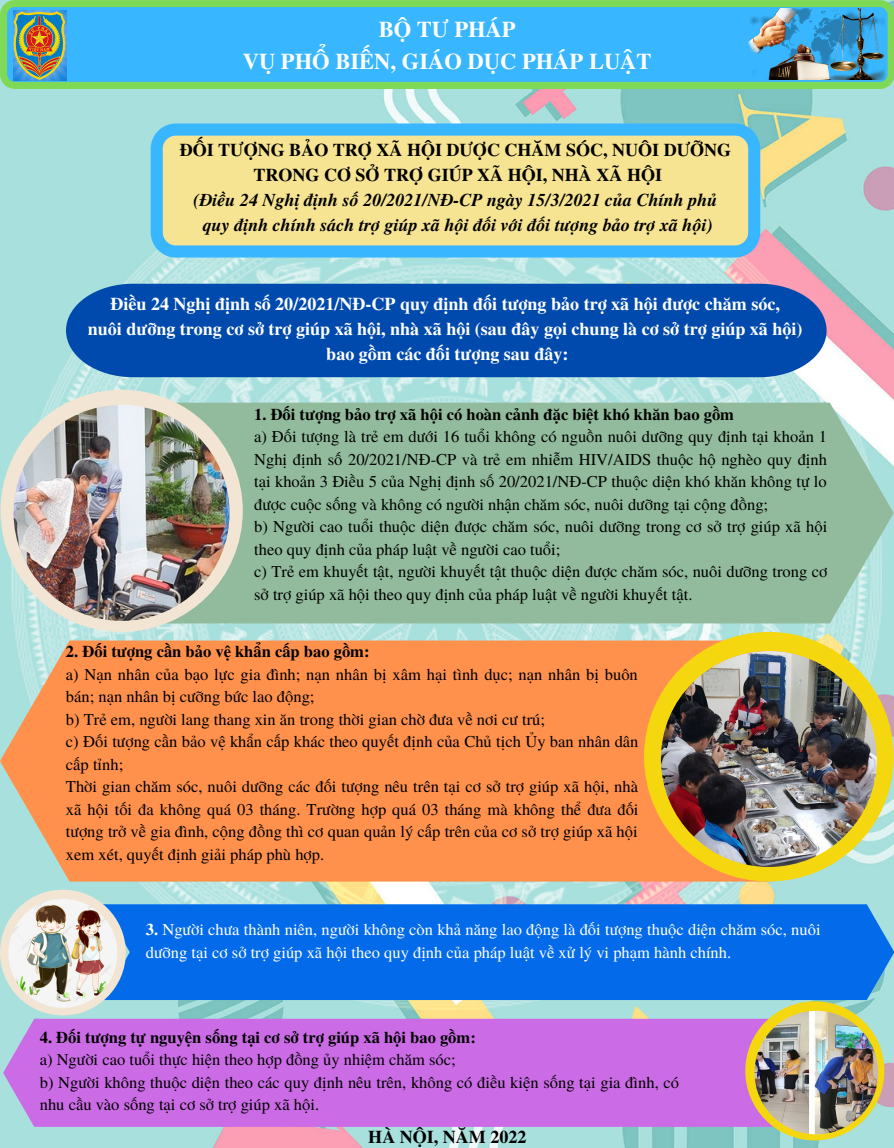
<style>
.page{position:relative;width:894px;height:1148px;background:#fff}
.page>*{position:absolute;margin:0;border:0;box-sizing:border-box;transform-origin:0 0}
.t1{font:700 22.5px/31.5px "Te X Gyre Termes";color:#fff;text-align:center}
.t2{font:700 18px/24.8px "Te X Gyre Termes";color:#fff;text-align:center}
.t3{font:italic 700 18px/24.8px "Te X Gyre Termes";color:#000;text-align:center}
.t4{font:700 18px/24.8px "Te X Gyre Termes";color:#000;text-align:center}
.t5{font:16.5px/22.5px "Te X Gyre Termes";color:#000}
.t6{font:16.5px/22.5px "Te X Gyre Termes";color:#fff}
.t7{font:700 16.5px "Te X Gyre Termes";color:#000}
.s1{font-weight:700}
</style>
<div class="page">
<img style="left:0;top:89px;width:893px;height:1058px">
<svg style="left:0;top:0;width:893px;height:89px;fill:#38b6ff"></svg>
<img style="left:14px;top:10px;width:52px;height:70px">
<img style="left:748px;top:9px;width:136px;height:71px">
<svg style="left:151px;top:123px;width:609px;height:134px;fill:#f7e492"></svg>
<div style="left:0;top:640px;width:644px;height:241px;background:#ff914d"></div>
<div style="left:243px;top:402px;width:650px;height:221px;background:#92bb9d"></div>
<svg style="left:1px;top:390px;width:242px;height:242px"></svg>
<svg style="left:644px;top:632px;width:249px;height:249px"></svg>
<div style="left:3px;top:1018px;width:742px;height:108px;background:#cb6ce6"></div>
<svg style="left:745px;top:1001px;width:139px;height:139px"></svg>
<div style="left:126px;top:904px;width:767px;height:96px;background:#036bea"></div>
<svg style="left:0;top:889px;width:126px;height:126px"></svg>
<div style="left:66px;top:284px;width:760px;height:93px;background:#004aad"></div>
<img style="left:14px;top:405px;width:215px;height:216px;border-radius:50%">
<img style="left:660px;top:651px;width:216px;height:216px;border-radius:50%">
<img style="left:8px;top:898px;width:109px;height:109px;border-radius:50%">
<img style="left:754px;top:1010px;width:123px;height:124px;border-radius:50%">
<h1 class="t1" style="left:243px;top:13px;width:410px">BỘ TƯ PHÁP<br>VỤ PHỔ BIẾN, GIÁO DỤC PHÁP LUẬT</h1>
<p class="t4" style="left:180px;top:137px;width:553px">ĐỐI TƯỢNG BẢO TRỢ XÃ HỘI DƯỢC CHĂM SÓC, NUÔI DƯỠNG<br>TRONG CƠ SỞ TRỢ GIÚP XÃ HỘI, NHÀ XÃ HỘI</p>
<p class="t3" style="left:193px;top:187px;width:525px">(Điều 24 Nghị định số 20/2021/NĐ-CP ngày 15/3/2021 của Chính phủ quy định chính sách trợ giúp xã hội đối với đối tượng bảo trợ xã hội)</p>
<p class="t2" style="left:88px;top:291px;width:716px">Điều 24 Nghị định số 20/2021/NĐ-CP quy định đối tượng bảo trợ xã hội được chăm sóc,<br>nuôi dưỡng trong cơ sở trợ giúp xã hội, nhà xã hội (sau đây gọi chung là cơ sở trợ giúp xã hội) bao gồm các đối tượng sau đây:</p>
<p class="t7" style="left:254px;top:401px;width:481px">1. Đối tượng bảo trợ xã hội có hoàn cảnh đặc biệt khó khăn bao gồm</p>
<p class="t5" style="left:254px;top:424px;width:574px">a) Đối tượng là trẻ em dưới 16 tuổi không có nguồn nuôi dưỡng quy định tại khoản 1<br>Nghị định số 20/2021/NĐ-CP và trẻ em nhiễm HIV/AIDS thuộc hộ nghèo quy định tại khoản 3 Điều 5 của Nghị định số 20/2021/NĐ-CP thuộc diện khó khăn không tự lo được cuộc sống và không có người nhận chăm sóc, nuôi dưỡng tại cộng đồng;<br>b) Người cao tuổi thuộc diện được chăm sóc, nuôi dưỡng trong cơ sở trợ giúp xã hội theo quy định của pháp luật về người cao tuổi;<br>c) Trẻ em khuyết tật, người khuyết tật thuộc diện được chăm sóc, nuôi dưỡng trong cơ sở trợ giúp xã hội theo quy định của pháp luật về người khuyết tật.</p>
<p class="t7" style="left:66px;top:638px;width:305px">2. Đối tượng cần bảo vệ khẩn cấp bao gồm:</p>
<p class="t5" style="left:66px;top:662px;width:574px">a) Nạn nhân của bạo lực gia đình; nạn nhân bị xâm hại tình dục; nạn nhân bị buôn bán; nạn nhân bị cưỡng bức lao động;<br>b) Trẻ em, người lang thang xin ăn trong thời gian chờ đưa về nơi cư trú;<br>c) Đối tượng cần bảo vệ khẩn cấp khác theo quyết định của Chủ tịch Ủy ban nhân dân cấp tỉnh;<br>Thời gian chăm sóc, nuôi dưỡng các đối tượng nêu trên tại cơ sở trợ giúp xã hội, nhà xã hội tối đa không quá 03 tháng. Trường hợp quá 03 tháng mà không thể đưa đối tượng trở về gia đình, cộng đồng thì cơ quan quản lý cấp trên của cơ sở trợ giúp xã hội xem xét, quyết định giải pháp phù hợp.</p>
<p class="t6" style="left:146px;top:917px;width:676px"><span class="s1">3.</span> Người chưa thành niên, người không còn khả năng lao động là đối tượng thuộc diện chăm sóc, nuôi dưỡng tại cơ sở trợ giúp xã hội theo quy định của pháp luật về xử lý vi phạm hành chính.</p>
<p class="t7" style="left:40px;top:1024px;width:437px">4. Đối tượng tự nguyện sống tại cơ sở trợ giúp xã hội bao gồm:</p>
<p class="t5" style="left:40px;top:1047px;width:640px">a) Người cao tuổi thực hiện theo hợp đồng ủy nhiệm chăm sóc;<br>b) Người không thuộc diện theo các quy định nêu trên, không có điều kiện sống tại gia đình, có nhu cầu vào sống tại cơ sở trợ giúp xã hội.</p>
<p class="t4" style="left:368px;top:1124px;width:160px">HÀ NỘI, NĂM 2022</p>
</div>
